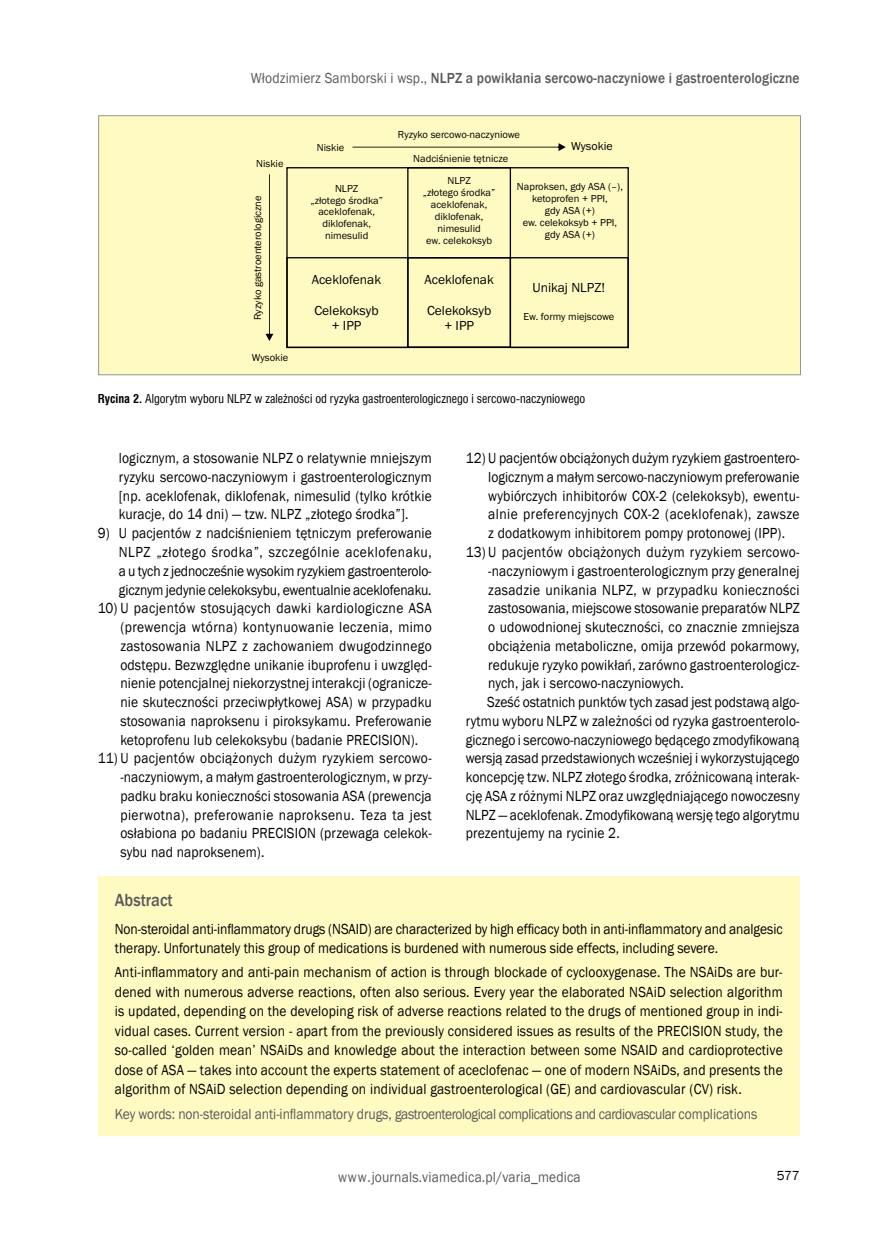
<style>
.page{position:relative;width:872px;height:1234px;background:#fff}
.page>*{position:absolute;margin:0;border:0;box-sizing:border-box;transform-origin:0 0}
.t1{font:500 18px "Franklin Gothic";color:#58595b;scale:.9 1}
.t2{font:15px/18.8px "Franklin Gothic";letter-spacing:.005em;color:#000;text-align:justify;scale:.9 1}
.t3{font:15px "Franklin Gothic";letter-spacing:-.03em;color:#58595b;scale:.9 1}
.t4{font:15px "Franklin Gothic";letter-spacing:.025em;color:#000;scale:.9 1}
.t5{font:500 15px "Franklin Gothic";letter-spacing:.01em;color:#58595b;scale:.9 1}
.t6{font:15px "Franklin Gothic";letter-spacing:-.005em;color:#58595b;scale:.9 1}
.t7{font:13.5px/15.3px "Franklin Gothic";color:#000;text-align:center}
.t8{font:12px "Swis 721 Cn EU";color:#000}
.t9{font:12px "Franklin Gothic";color:#000}
.t10{font:10.5px/11.9px "Franklin Gothic";color:#000;text-align:center}
.s1{font-weight:400}
.s2{font-weight:700}
</style>
<div class="page">
<div style="left:98px;top:115px;width:703px;height:260px;background:#fffac2;border:1px solid #939598"></div>
<div style="left:286px;top:257px;width:122px;height:91px;border:1px solid #000"></div>
<div style="left:510px;top:257px;width:119px;height:91px;border:1px solid #000"></div>
<div style="left:286px;top:167px;width:343px;height:181px;border:1px solid #000"></div>
<div style="left:407px;top:257px;width:104px;height:90px;border:1px solid #000"></div>
<div style="left:407px;top:167px;width:104px;height:91px;border:1px solid #000"></div>
<svg style="left:352px;top:143px;width:214px;height:8px"></svg>
<svg style="left:265px;top:174px;width:8px;height:167px"></svg>
<div style="left:98px;top:876px;width:701px;height:259px;background:#fffac2"></div>
<p class="t5" style="left:251px;top:69px;width:611px"><span class="s1">Włodzimierz Samborski i wsp.,</span> NLPZ a powikłania sercowo-naczyniowe i gastroenterologiczne</p>
<p class="t10" style="left:256px;top:158px;width:29px">Niskie</p>
<p class="t10" style="left:252px;top:320px;width:126px;rotate:-90deg">Ryzyko gastroenterologiczne</p>
<p class="t10" style="left:252px;top:352px;width:38px">Wysokie</p>
<p class="t10" style="left:398px;top:129px;width:124px">Ryzyko sercowo-naczyniowe</p>
<p class="t10" style="left:317px;top:142px;width:29px">Niskie</p>
<p class="t9" style="left:571px;top:139px;width:43px">Wysokie</p>
<p class="t10" style="left:413px;top:152px;width:96px">Nadciśnienie tętnicze</p>
<p class="t10" style="left:310px;top:182px;width:74px">NLPZ<br>„złotego środka” aceklofenak, diklofenak, nimesulid</p>
<p class="t10" style="left:423px;top:175px;width:74px">NLPZ<br>„złotego środka” aceklofenak, diklofenak, nimesulid<br>ew. celekoksyb</p>
<p class="t10" style="left:517px;top:181px;width:107px">Naproksen, gdy ASA (–), ketoprofen + PPI,<br>gdy ASA (+)<br>ew. celekoksyb + PPI, gdy ASA (+)</p>
<p class="t7" style="left:532px;top:280px;width:74px">Unikaj NLPZ!</p>
<p class="t10" style="left:523px;top:310px;width:92px">Ew. formy miejscowe</p>
<p class="t7" style="left:424px;top:272px;width:71px">Aceklofenak</p>
<p class="t7" style="left:427px;top:303px;width:66px">Celekoksyb + IPP</p>
<p class="t7" style="left:312px;top:272px;width:71px">Aceklofenak</p>
<p class="t7" style="left:314px;top:303px;width:66px">Celekoksyb + IPP</p>
<p class="t8" style="left:98px;top:390px;width:489px"><span class="s2">Rycina 2.</span> Algorytm wyboru NLPZ w zależności od ryzyka gastroenterologicznego i sercowo-naczyniowego</p>
<p class="t2" style="left:119px;top:449px;width:349px">logicznym, a stosowanie NLPZ o relatywnie mniejszym ryzyku sercowo-naczyniowym i gastroenterologicznym [np. aceklofenak, diklofenak, nimesulid (tylko krótkie kuracje, do 14 dni) — tzw. NLPZ „złotego środka”].</p>
<p class="t2" style="left:119px;top:524px;width:349px;text-indent:-21px">9) U pacjentów z nadciśnieniem tętniczym preferowanie NLPZ „złotego środka”, szczególnie aceklofenaku, a u tych z jednocześnie wysokim ryzykiem gastroenterolo&shy;gicznym jedynie celekoksybu, ewentualnie aceklofenaku.</p>
<p class="t2" style="left:120px;top:599px;width:347px;text-indent:-23px">10) U pacjentów stosujących dawki kardiologiczne ASA (prewencja wtórna) kontynuowanie leczenia, mimo zastosowania NLPZ z zachowaniem dwugodzinnego odstępu. Bezwzględne unikanie ibuprofenu i uwzględ&shy;nienie potencjalnej niekorzystnej interakcji (ogranicze&shy;nie skuteczności przeciwpłytkowej ASA) w przypadku stosowania naproksenu i piroksykamu. Preferowanie ketoprofenu lub celekoksybu (badanie PRECISION).</p>
<p class="t2" style="left:120px;top:749px;width:347px;text-indent:-22px">11) U pacjentów obciążonych dużym ryzykiem sercowo--naczyniowym, a małym gastroenterologicznym, w przy&shy;padku braku konieczności stosowania ASA (prewencja pierwotna), preferowanie naproksenu. Teza ta jest osłabiona po badaniu PRECISION (przewaga celekok&shy;sybu nad naproksenem).</p>
<p class="t2" style="left:488px;top:449px;width:347px;text-indent:-23px">12) U pacjentów obciążonych dużym ryzykiem gastroentero&shy;logicznym a małym sercowo-naczyniowym preferowanie wybiórczych inhibitorów COX-2 (celekoksyb), ewentu&shy;alnie preferencyjnych COX-2 (aceklofenak), zawsze z dodatkowym inhibitorem pompy protonowej (IPP).</p>
<p class="t4" style="left:466px;top:542px;width:372px">13) U pacjentów obciążonych dużym ryzykiem sercowo-</p>
<p class="t2" style="left:488px;top:561px;width:347px">-naczyniowym i gastroenterologicznym przy generalnej</p>
<p class="t4" style="left:488px;top:580px;width:347px">zasadzie unikania NLPZ, w przypadku konieczności</p>
<p class="t2" style="left:488px;top:599px;width:347px">zastosowania, miejscowe stosowanie preparatów NLPZ</p>
<p class="t2" style="left:488px;top:618px;width:347px">o udowodnionej skuteczności, co znacznie zmniejsza</p>
<p class="t2" style="left:488px;top:636px;width:347px">obciążenia metaboliczne, omija przewód pokarmowy,</p>
<p class="t2" style="left:488px;top:655px;width:347px">redukuje ryzyko powikłań, zarówno gastroenterologicz-</p>
<p class="t2" style="left:488px;top:674px;width:219px">nych, jak i sercowo-naczyniowych.</p>
<p class="t2" style="left:487px;top:693px;width:349px">Sześć ostatnich punktów tych zasad jest podstawą algo-</p>
<p class="t2" style="left:466px;top:711px;width:372px">rytmu wyboru NLPZ w zależności od ryzyka gastroenterolo-</p>
<p class="t2" style="left:466px;top:730px;width:372px">gicznego i sercowo-naczyniowego będącego zmodyfikowaną</p>
<p class="t2" style="left:466px;top:749px;width:372px">wersją zasad przedstawionych wcześniej i wykorzystującego</p>
<p class="t2" style="left:466px;top:768px;width:372px">koncepcję tzw. NLPZ złotego środka, zróżnicowaną interak-</p>
<p class="t2" style="left:466px;top:786px;width:372px">cję ASA z różnymi NLPZ oraz uwzględniającego nowoczesny</p>
<p class="t2" style="left:466px;top:805px;width:372px">NLPZ — aceklofenak. Zmodyfikowaną wersję tego algorytmu</p>
<p class="t2" style="left:466px;top:824px;width:172px">prezentujemy na rycinie 2.</p>
<p class="t1" style="left:115px;top:888px;width:66px">Abstract</p>
<p class="t2" style="left:115px;top:919px;width:743px;line-height:19.5px">Non-steroidal anti-inflammatory drugs (NSAID) are characterized by high efficacy both in anti-inflammatory and analgesic therapy. Unfortunately this group of medications is burdened with numerous side effects, including severe.</p>
<p class="t2" style="left:115px;top:962px;width:743px;line-height:19.5px">Anti-inflammatory and anti-pain mechanism of action is through blockade of cyclooxygenase. The NSAiDs are bur&shy;dened with numerous adverse reactions, often also serious. Every year the elaborated NSAiD selection algorithm is updated, depending on the developing risk of adverse reactions related to the drugs of mentioned group in indi&shy;vidual cases. Current version - apart from the previously considered issues as results of the PRECISION study, the so-called ‘golden mean’ NSAiDs and knowledge about the interaction between some NSAID and cardioprotective dose of ASA — takes into account the experts statement of aceclofenac — one of modern NSAiDs, and presents the algorithm of NSAiD selection depending on individual gastroenterological (GE) and cardiovascular (CV) risk.</p>
<p class="t3" style="left:115px;top:1104px;width:715px">Key words: non-steroidal anti-inflammatory drugs, gastroenterological complications and cardiovascular complications</p>
<p class="t6" style="left:338px;top:1167px;width:271px">www.journals.viamedica.pl/varia_medica</p>
<p class="t7" style="left:777px;top:1167px;width:24px">577</p>
</div>
